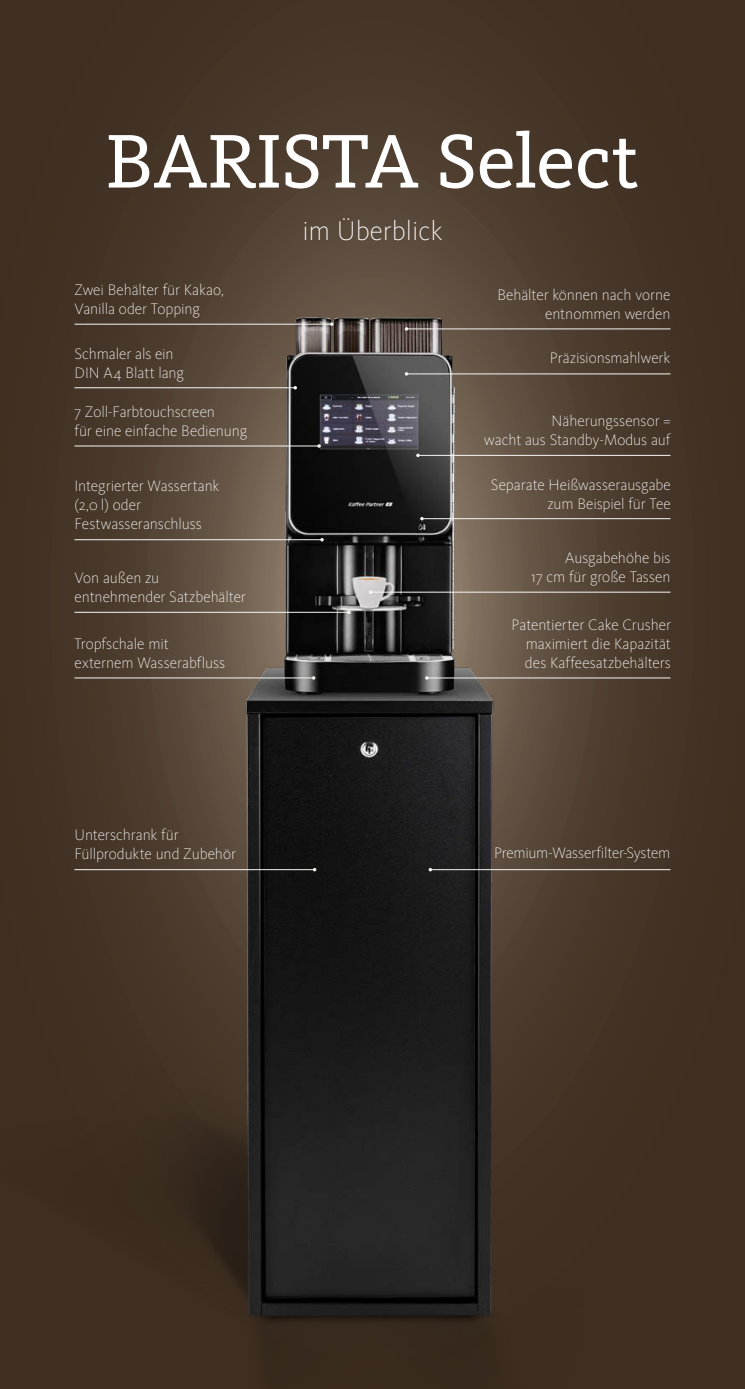
<style>
.page{position:relative;width:745px;height:1389px;background:#fff}
.page>*{position:absolute;margin:0;border:0;box-sizing:border-box;transform-origin:0 0}
.t1{font:78.75px "Kievit Slab Offc";color:#fff}
.t2{font:200 28px "Kievit OT";color:#fff}
.t3{font:200 15.75px/18.9px "Kievit OT";letter-spacing:-.005em;color:#fff}
</style>
<div class="page">
<div style="left:0;top:0;width:744px;height:1389px;background:#403022"></div>
<img style="left:74px;top:124px;width:597px;height:1243px">
<hr style="left:74px;top:324px;width:257px;height:1px;background:#f7f6f3">
<hr style="left:74px;top:387px;width:221px;height:1px;background:#f7f6f3">
<svg style="left:293px;top:386px;width:4px;height:4px"></svg>
<hr style="left:74px;top:539px;width:248px;height:1px;background:#f7f6f3">
<hr style="left:74px;top:446px;width:245px;height:1px;background:#f7f6f3">
<hr style="left:74px;top:612px;width:274px;height:1px;background:#f7f6f3">
<hr style="left:74px;top:869px;width:240px;height:1px;background:#f7f6f3">
<hr style="left:430px;top:869px;width:240px;height:1px;background:#f7f6f3">
<hr style="left:421px;top:518px;width:249px;height:1px;background:#f7f6f3">
<hr style="left:426px;top:678px;width:244px;height:1px;background:#f7f6f3">
<hr style="left:370px;top:592px;width:300px;height:1px;background:#f7f6f3">
<hr style="left:74px;top:677px;width:239px;height:1px;background:#f7f6f3">
<hr style="left:417px;top:455px;width:253px;height:1px;background:#f7f6f3">
<hr style="left:406px;top:373px;width:264px;height:1px;background:#f7f6f3">
<svg style="left:404px;top:372px;width:4px;height:4px"></svg>
<hr style="left:406px;top:328px;width:264px;height:1px;background:#f7f6f3">
<svg style="left:404px;top:327px;width:4px;height:4px"></svg>
<h1 class="t1" style="left:106px;top:116px;width:534px">BARISTA Select</h1>
<h2 class="t2" style="left:302px;top:215px;width:142px">im Überblick</h2>
<p class="t3" style="left:74px;top:280px;width:151px">Zwei Behälter für Kakao,<br>Vanilla oder Topping</p>
<p class="t3" style="left:74px;top:345px;width:111px">Schmaler als ein<br>DIN A4 Blatt lang</p>
<p class="t3" style="left:74px;top:403px;width:174px">7 Zoll-Farbtouchscreen<br>für eine einfache Bedienung</p>
<p class="t3" style="left:74px;top:477px;width:146px">Integrierter Wassertank (2,0 l) oder<br>Festwasseranschluss</p>
<p class="t3" style="left:74px;top:569px;width:173px">Von außen zu entnehmender Satzbehälter</p>
<p class="t3" style="left:74px;top:634px;width:152px">Tropfschale mit externem Wasserabfluss</p>
<p class="t3" style="left:74px;top:826px;width:163px">Unterschrank für<br>Füllprodukte und Zubehör</p>
<p class="t3" style="left:497px;top:286px;width:174px;text-align:right">Behälter können nach vorne entnommen werden</p>
<p class="t3" style="left:549px;top:349px;width:122px">Präzisionsmahlwerk</p>
<p class="t3" style="left:484px;top:412px;width:188px;text-align:right">Näherungssensor =<br>wacht aus Standby-Modus auf</p>
<p class="t3" style="left:490px;top:476px;width:181px;text-align:right">Separate Heißwasserausgabe zum Beispiel für Tee</p>
<p class="t3" style="left:531px;top:548px;width:141px;text-align:right">Ausgabehöhe bis<br>17 cm für große Tassen</p>
<p class="t3" style="left:524px;top:616px;width:147px;text-align:justify;text-indent:-13px">Patentierter Cake Crusher maximiert die Kapazität des Kaffeesatzbehälters</p>
<p class="t3" style="left:494px;top:844px;width:178px">Premium-Wasserfilter-System</p>
</div>
